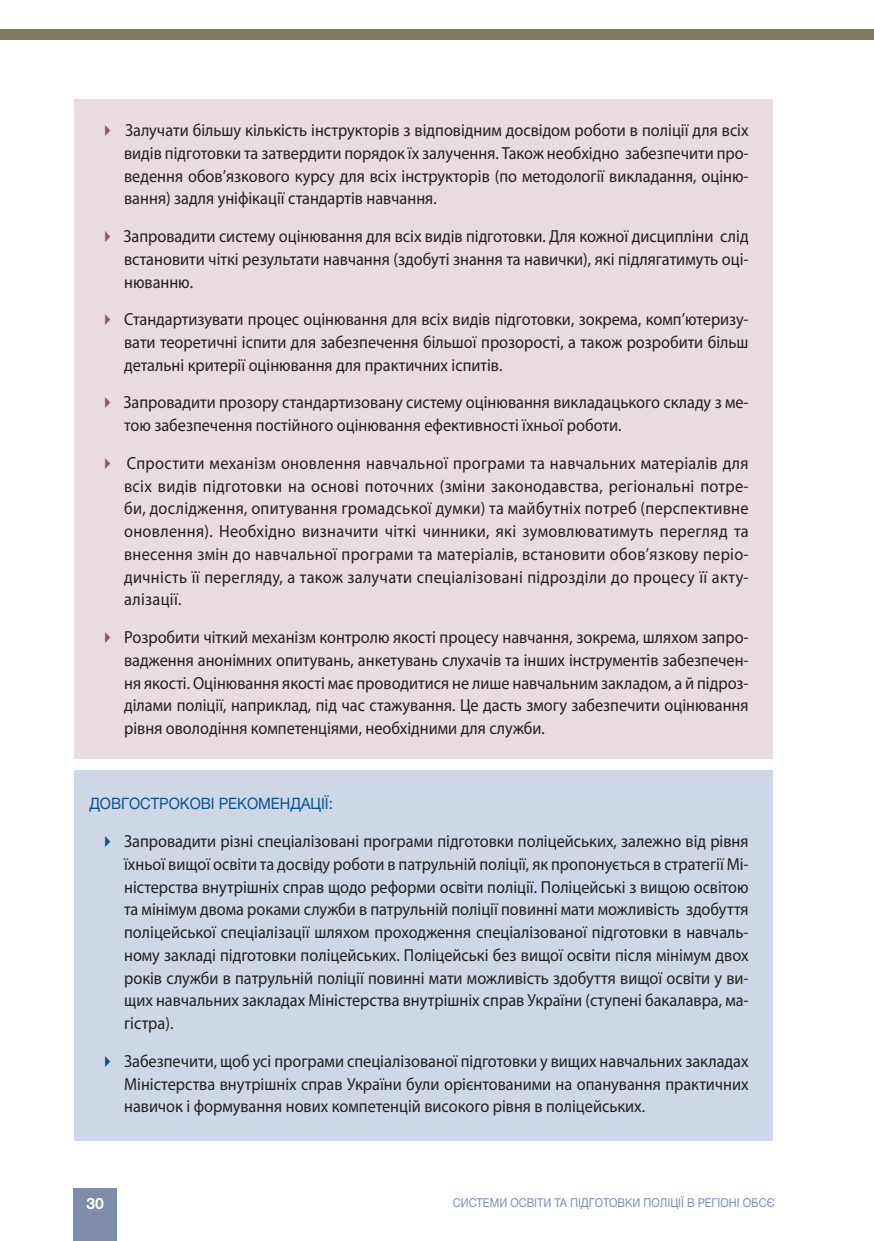
<style>
.page{position:relative;width:874px;height:1241px;background:#fff}
.page>*{position:absolute;margin:0;border:0;box-sizing:border-box;transform-origin:0 0}
.t1{font:17.5px/22.8px "Myriad Pro";color:#231f20;text-align:justify;scale:.93 1}
.t2{font:15.75px "Helvetica Neue Cyr";color:#0a5288;scale:.93 1}
.t3{font:700 15.75px "Helvetica Neue Cyr";color:#fff}
.t4{font:12.25px "Helvetica Neue Cyr";color:#7d8dab;scale:.9 1}
.s1{color:#925376}
.s2{color:#0a5288}
</style>
<div class="page">
<div style="left:73px;top:1188px;width:44px;height:52px;background:#7d8dab"></div>
<div style="left:74px;top:99px;width:699px;height:659px;background:#e9dce1"></div>
<div style="left:74px;top:770px;width:699px;height:370px;background:#ced7e7"></div>
<div style="left:0;top:30px;width:873px;height:10px;background:#80795e"></div>
<p class="t1" style="left:124px;top:118px;width:672px;text-indent:-25px"><span class="s1">✔</span> Залучати більшу кількість інструкторів з відповідним досвідом роботи в поліції для всіх видів підготовки та затвердити порядок їх залучення. Також необхідно забезпечити про&shy;ведення обов’язкового курсу для всіх інструкторів (по методології викладання, оціню&shy;вання) задля уніфікації стандартів навчання.</p>
<p class="t1" style="left:124px;top:224px;width:672px;text-indent:-25px"><span class="s1">✔</span> Запровадити систему оцінювання для всіх видів підготовки. Для кожної дисципліни слід встановити чіткі результати навчання (здобуті знання та навички), які підлягатимуть оці&shy;нюванню.</p>
<p class="t1" style="left:124px;top:307px;width:672px;text-indent:-25px"><span class="s1">✔</span> Стандартизувати процес оцінювання для всіх видів підготовки, зокрема, комп’ютеризу&shy;вати теоретичні іспити для забезпечення більшої прозорості, а також розробити більш детальні критерії оцінювання для практичних іспитів.</p>
<p class="t1" style="left:124px;top:391px;width:672px;text-indent:-25px"><span class="s1">✔</span> Запровадити прозору стандартизовану систему оцінювання викладацького складу з ме&shy;тою забезпечення постійного оцінювання ефективності їхньої роботи.</p>
<p class="t1" style="left:124px;top:451px;width:672px;text-indent:-25px"><span class="s1">✔</span> Спростити механізм оновлення навчальної програми та навчальних матеріалів для всіх видів підготовки на основі поточних (зміни законодавства, регіональні потре&shy;би, дослідження, опитування громадської думки) та майбутніх потреб (перспективне оновлення). Необхідно визначити чіткі чинники, які зумовлюватимуть перегляд та внесення змін до навчальної програми та матеріалів, встановити обов’язкову періо&shy;дичність її перегляду, а також залучати спеціалізовані підрозділи до процесу її акту&shy;алізації.</p>
<p class="t1" style="left:124px;top:625px;width:672px;text-indent:-25px"><span class="s1">✔</span> Розробити чіткий механізм контролю якості процесу навчання, зокрема, шляхом запро&shy;вадження анонімних опитувань, анкетувань слухачів та інших інструментів забезпечен&shy;ня якості. Оцінювання якості має проводитися не лише навчальним закладом, а й підроз&shy;ділами поліції, наприклад, під час стажування. Це дасть змогу забезпечити оцінювання рівня оволодіння компетенціями, необхідними для служби.</p>
<p class="t2" style="left:89px;top:795px;width:263px">ДОВГОСТРОКОВІ РЕКОМЕНДАЦІЇ:</p>
<p class="t1" style="left:124px;top:829px;width:672px;text-indent:-25px"><span class="s2">✔</span> Запровадити різні спеціалізовані програми підготовки поліцейських, залежно від рівня їхньої вищої освіти та досвіду роботи в патрульній поліції, як пропонується в стратегії Мі&shy;ністерства внутрішніх справ щодо реформи освіти поліції. Поліцейські з вищою освітою та мінімум двома роками служби в патрульній поліції повинні мати можливість здобуття поліцейської спеціалізації шляхом проходження спеціалізованої підготовки в навчаль&shy;ному закладі підготовки поліцейських. Поліцейські без вищої освіти після мінімум двох років служби в патрульній поліції повинні мати можливість здобуття вищої освіти у ви&shy;щих навчальних закладах Міністерства внутрішніх справ України (ступені бакалавра, ма&shy;гістра).</p>
<p class="t1" style="left:124px;top:1049px;width:672px;text-indent:-25px"><span class="s2">✔</span> Забезпечити, щоб усі програми спеціалізованої підготовки у вищих навчальних закладах Міністерства внутрішніх справ України були орієнтованими на опанування практичних навичок і формування нових компетенцій високого рівня в поліцейських.</p>
<p class="t3" style="left:86px;top:1194px;width:19px">30</p>
<p class="t4" style="left:452px;top:1195px;width:359px">СИСТЕМИ ОСВІТИ ТА ПІДГОТОВКИ ПОЛІЦІЇ В РЕГІОНІ ОБСЄ</p>
</div>
